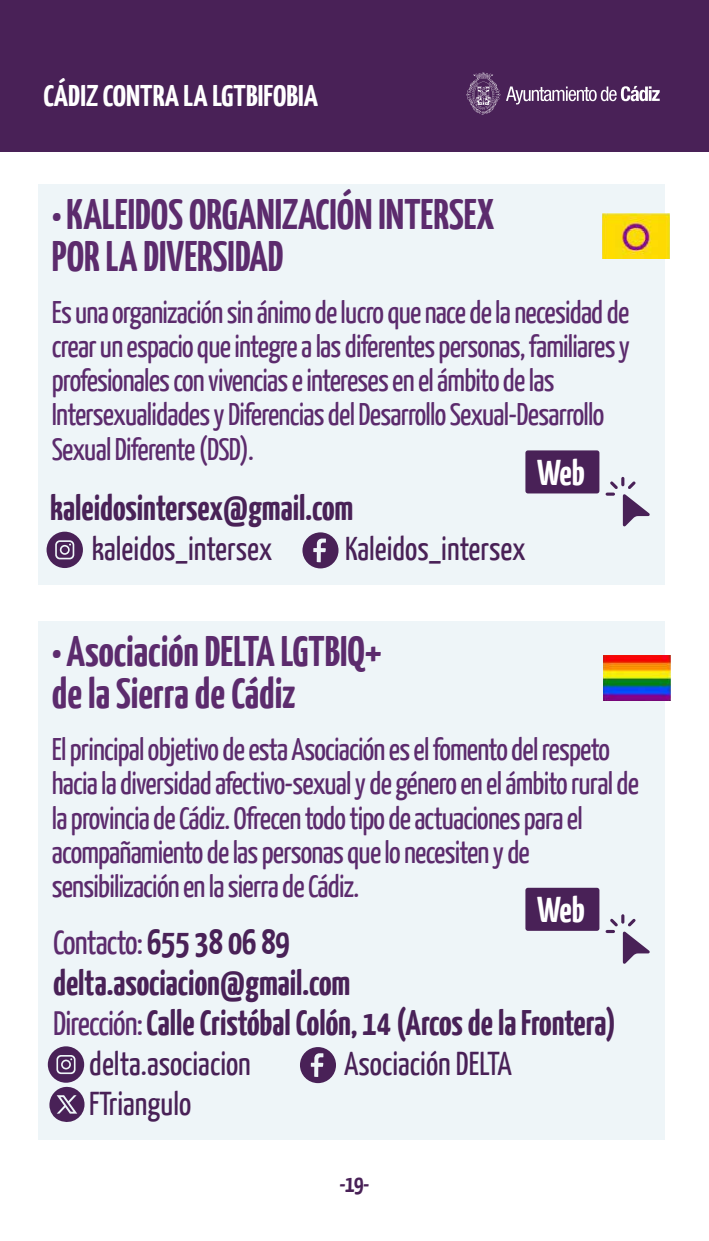
<style>
.page{position:relative;width:709px;height:1241px;background:#fff}
.page>*{position:absolute;margin:0;border:0;box-sizing:border-box;transform-origin:0 0}
.t1{font:700 42.62px/42.2px "Yanone Kaffeesatz";color:#5c2b6d}
.t2{font:700 35.75px "Yanone Kaffeesatz";letter-spacing:-.025em;color:#fff}
.t3{font:700 35.5px/40.1px "Yanone Kaffeesatz";color:#492157}
.t4{font:33.75px "Yanone Kaffeesatz";letter-spacing:-.025em;color:#5c2b6d}
.t5{font:33px "Yanone Kaffeesatz";color:#492157}
.t6{font:31.25px/34.2px "Yanone Kaffeesatz";letter-spacing:-.025em;color:#5c2b6d}
.t7{font:700 29.88px "Yanone Kaffeesatz";color:#fff;scale:1.09 1}
.t8{font:700 23.75px "Yanone Kaffeesatz";color:#492157}
.s1{font-weight:700;font-size:35.5px;color:#492157}
.s2{font-weight:400;font-size:33.75px;color:#5c2b6d}
</style>
<div class="page">
<div style="left:0;top:0;width:709px;height:151px;background:#492157"></div>
<svg style="left:506px;top:86px;width:153px;height:18px"></svg>
<svg style="left:466px;top:72px;width:34px;height:42px"></svg>
<div style="left:38px;top:183px;width:627px;height:401px;background:#eef5f8"></div>
<div style="left:525px;top:450px;width:74px;height:43px;background:#492157;border-radius:3px"></div>
<svg style="left:605px;top:477px;width:45px;height:49px"></svg>
<svg style="left:47px;top:531px;width:36px;height:37px"></svg>
<svg style="left:302px;top:532px;width:36px;height:36px"></svg>
<div style="left:38px;top:621px;width:627px;height:518px;background:#eef5f8"></div>
<div style="left:525px;top:887px;width:74px;height:43px;background:#492157;border-radius:3px"></div>
<svg style="left:605px;top:914px;width:45px;height:49px"></svg>
<svg style="left:300px;top:1047px;width:36px;height:35px"></svg>
<svg style="left:48px;top:1046px;width:36px;height:76px"></svg>
<img style="left:603px;top:655px;width:67px;height:45px">
<img style="left:602px;top:213px;width:67px;height:45px">
<p class="t7" style="left:43px;top:77px;width:253px">CÁDIZ CONTRA LA LGTBIFOBIA</p>
<h1 class="t1" style="left:52px;top:192px;width:444px">• KALEIDOS ORGANIZACIÓN INTERSEX<br>POR LA DIVERSIDAD</h1>
<p class="t6" style="left:52px;top:294px;width:579px">Es una organización sin ánimo de lucro que nace de la necesidad de crear un espacio que integre a las diferentes personas, familiares y profesionales con vivencias e intereses en el ámbito de las Intersexualidades y Diferencias del Desarrollo Sexual-Desarrollo Sexual Diferente (DSD).</p>
<p class="t2" style="left:537px;top:450px;width:49px">Web</p>
<p class="t3" style="left:50px;top:487px;width:305px">kaleidosintersex@gmail.com</p>
<p class="t5" style="left:92px;top:528px;width:182px">kaleidos_intersex</p>
<p class="t5" style="left:345px;top:528px;width:182px">Kaleidos_intersex</p>
<h1 class="t1" style="left:52px;top:629px;width:332px">• Asociación DELTA LGTBIQ+ de la Sierra de Cádiz</h1>
<p class="t6" style="left:52px;top:731px;width:588px">El principal objetivo de esta Asociación es el fomento del respeto hacia la diversidad afectivo-sexual y de género en el ámbito rural de la provincia de Cádiz. Ofrecen todo tipo de actuaciones para el acompañamiento de las personas que lo necesiten y de sensibilización en la sierra de Cádiz.</p>
<p class="t2" style="left:537px;top:887px;width:49px">Web</p>
<p class="t4" style="left:53px;top:921px;width:238px">Contacto: <span class="s1">655 38 06 89</span></p>
<p class="t3" style="left:53px;top:961px;width:564px">delta.asociacion@gmail.com<br><span class="s2">Dirección:</span> Calle Cristóbal Colón, 14 (Arcos de la Frontera)</p>
<p class="t5" style="left:89px;top:1042px;width:163px">delta.asociacion</p>
<p class="t5" style="left:344px;top:1042px;width:169px">Asociación DELTA</p>
<p class="t5" style="left:89px;top:1083px;width:103px">FTriangulo</p>
<p class="t8" style="left:339px;top:1168px;width:32px">-19-</p>
</div>
